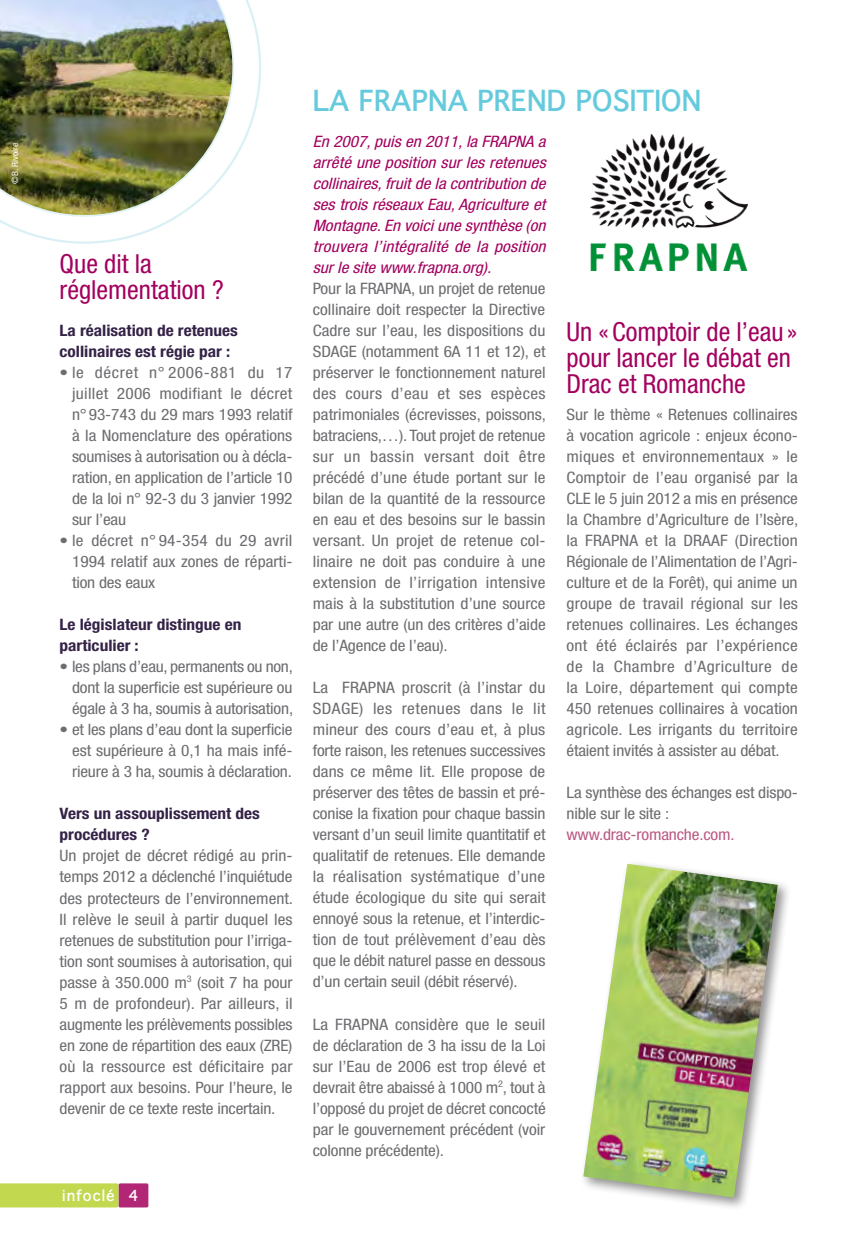
<style>
.page{position:relative;width:844px;height:1241px;background:#fff}
.page>*{position:absolute;margin:0;border:0;box-sizing:border-box;transform-origin:0 0}
.t1{font:700 28px "Thonburi";color:#64cadc}
.t2{font:condensed 26.25px/26.2px "Helvetica Neue";color:#a3015e}
.t3{font:condensed 15.75px/21px "Helvetica Neue";letter-spacing:-.01em;color:#6c6d70;text-align:justify;scale:1.1 1}
.t4{font:italic condensed 15.75px/21px "Helvetica Neue";letter-spacing:.015em;color:#a3015e;text-align:justify;scale:1.1 1}
.t5{font:700 condensed 15.75px/21px "Helvetica Neue";color:#342247;scale:1.1 1}
.t6{font:condensed 15.75px "Helvetica Neue";letter-spacing:-.01em;color:#bb5983;scale:1.1 1}
.t7{font:700 14.88px "Thonburi";color:#fff}
.t8{font:condensed 8.75px "Helvetica Neue";color:#fff;scale:1.1 1}
</style>
<div class="page">
<div style="left:579px;top:859px;width:212px;height:352px;background:#231f20;opacity:.5"></div>
<img style="left:583px;top:863px;width:194px;height:334px">
<svg style="left:0;top:0;width:261px;height:244px"></svg>
<img style="left:0;top:0;width:234px;height:217px">
<div style="left:118px;top:1183px;width:30px;height:24px;background:#b12776;border-radius:2px"></div>
<div style="left:0;top:1183px;width:118px;height:24px;background:#c2d84f"></div>
<img style="left:590px;top:134px;width:157px;height:136px">
<p class="t8" style="left:10px;top:184px;width:39px;rotate:-90deg">©B. Rivoire</p>
<h2 class="t2" style="left:60px;top:250px;width:165px">Que dit la réglementation ?</h2>
<p class="t5" style="left:60px;top:320px;width:164px">La réalisation de retenues collinaires est régie par :</p>
<p class="t3" style="left:72px;top:362px;width:202px;text-indent:-12px">• le décret n° 2006-881 du 17 juillet 2006 modifiant le décret n°93-743 du 29 mars 1993 relatif à la Nomenclature des opérations soumises à autorisation ou à décla&shy;ration, en application de l’article 10 de la loi n° 92-3 du 3 janvier 1992 sur l’eau</p>
<p class="t3" style="left:72px;top:530px;width:202px;text-indent:-12px">• le décret n° 94-354 du 29 avril 1994 relatif aux zones de réparti&shy;tion des eaux</p>
<p class="t5" style="left:60px;top:614px;width:167px">Le législateur distingue en particulier :</p>
<p class="t3" style="left:72px;top:656px;width:202px;text-indent:-12px">• les plans d’eau, permanents ou non, dont la superficie est supérieure ou égale à 3 ha, soumis à autorisation,</p>
<p class="t3" style="left:72px;top:719px;width:202px;text-indent:-12px">• et les plans d’eau dont la superficie est supérieure à 0,1 ha mais infé&shy;rieure à 3 ha, soumis à déclaration.</p>
<p class="t5" style="left:60px;top:803px;width:184px">Vers un assouplissement des procédures ?</p>
<p class="t3" style="left:60px;top:845px;width:214px">Un projet de décret rédigé au prin&shy;temps 2012 a déclenché l’inquiétude des protecteurs de l’environnement.<br>Il relève le seuil à partir duquel les retenues de substitution pour l’irriga&shy;tion sont soumises à autorisation, qui passe à 350.000 m<sup>3</sup> (soit 7 ha pour 5 m de profondeur). Par ailleurs, il augmente les prélèvements possibles en zone de répartition des eaux (ZRE) où la ressource est déficitaire par rapport aux besoins. Pour l’heure, le devenir de ce texte reste incertain.</p>
<p class="t7" style="left:62px;top:1182px;width:78px">INFOCLÉ 4</p>
<h1 class="t1" style="left:313px;top:77px;width:64px">LA FRA</h1>
<h1 class="t1" style="left:411px;top:77px;width:287px">PNA PREND POSITION</h1>
<p class="t4" style="left:313px;top:131px;width:213px">En 2007, puis en 2011, la FRAPNA a arrêté une position sur les retenues collinaires, fruit de la contribution de ses trois réseaux Eau, Agriculture et Montagne. En voici une synthèse (on trouvera l’intégralité de la position sur le site www.frapna.org).</p>
<p class="t3" style="left:313px;top:278px;width:213px">Pour la FRAPNA, un projet de retenue collinaire doit respecter la Directive Cadre sur l’eau, les dispositions du SDAGE (notamment 6A 11 et 12), et préserver le fonctionnement naturel des cours d’eau et ses espèces patrimoniales (écrevisses, poissons, batraciens,…). Tout projet de retenue sur un bassin versant doit être précédé d’une étude portant sur le bilan de la quantité de la ressource en eau et des besoins sur le bassin versant. Un projet de retenue col&shy;linaire ne doit pas conduire à une extension de l’irrigation intensive mais à la substitution d’une source par une autre (un des critères d’aide de l’Agence de l’eau).</p>
<p class="t3" style="left:313px;top:677px;width:213px">La FRAPNA proscrit (à l’instar du SDAGE) les retenues dans le lit mineur des cours d’eau et, à plus forte raison, les retenues successives dans ce même lit. Elle propose de préserver des têtes de bassin et pré&shy;conise la fixation pour chaque bassin versant d’un seuil limite quantitatif et qualitatif de retenues. Elle demande la réalisation systématique d’une étude écologique du site qui serait ennoyé sous la retenue, et l’interdic&shy;tion de tout prélèvement d’eau dès que le débit naturel passe en dessous d’un certain seuil (débit réservé).</p>
<p class="t3" style="left:313px;top:1013px;width:213px">La FRAPNA considère que le seuil de déclaration de 3 ha issu de la Loi sur l’Eau de 2006 est trop élevé et devrait être abaissé à 1000 m<sup>2</sup>, tout à l’opposé du projet de décret concocté par le gouvernement précédent (voir colonne précédente).</p>
<h2 class="t2" style="left:566px;top:318px;width:232px">Un «Comptoir de l’eau » pour lancer le débat en<br>Drac et Romanche</h2>
<p class="t3" style="left:566px;top:404px;width:212px">Sur le thème « Retenues collinaires à vocation agricole : enjeux écono&shy;miques et environnementaux » le Comptoir de l’eau organisé par la CLE le 5 juin 2012 a mis en présence la Chambre d’Agriculture de l’Isère, la FRAPNA et la DRAAF (Direction Régionale de l’Alimentation de l’Agri&shy;culture et de la Forêt), qui anime un groupe de travail régional sur les retenues collinaires. Les échanges ont été éclairés par l’expérience de la Chambre d’Agriculture de la Loire, département qui compte 450 retenues collinaires à vocation agricole. Les irrigants du territoire étaient invités à assister au débat.</p>
<p class="t3" style="left:566px;top:782px;width:212px">La synthèse des échanges est dispo&shy;nible sur le site :</p>
<p class="t6" style="left:566px;top:825px;width:154px">www.drac-romanche.com.</p>
</div>
